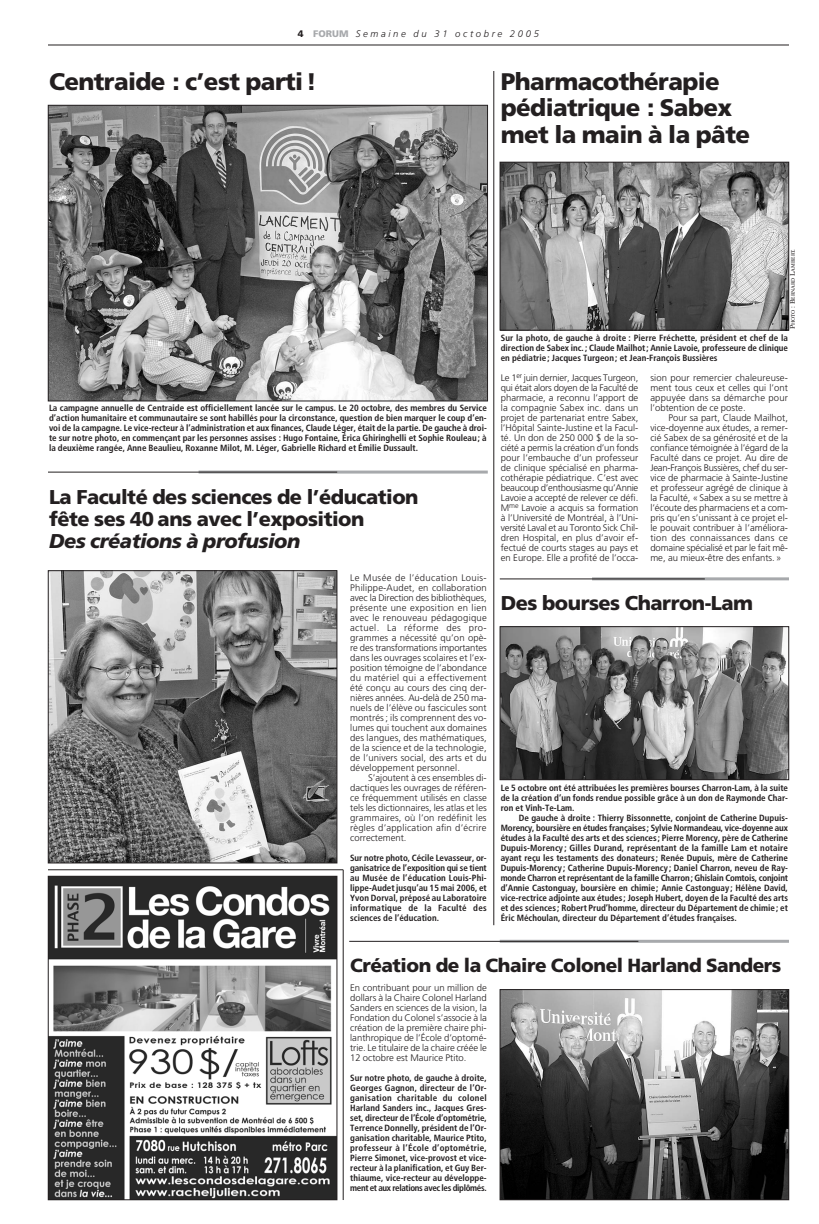
<style>
.page{position:relative;width:819px;height:1224px;background:#fff}
.page>*{position:absolute;margin:0;border:0;box-sizing:border-box;transform-origin:0 0}
.t1{font:900 24px/26.4px "Frutiger";letter-spacing:-.025em;color:#231f20}
.t2{font:900 20px/22px "Frutiger";letter-spacing:-.025em;color:#231f20}
.t3{font:italic 900 20px "Frutiger";letter-spacing:-.025em;color:#231f20}
.t4{font:900 19px "Frutiger";letter-spacing:-.025em;color:#231f20}
.t5{font:300 9.5px/10px "Frutiger";color:#231f20;text-align:justify}
.t6{font:italic 300 9.5px "Frutiger";letter-spacing:.28em;color:#231f20}
.t7{font:700 condensed 9px/10px "Frutiger";color:#231f20;text-align:justify}
.t8{font:4.9px "Concorde";color:#231f20}
.s1{font-weight:900;font-style:normal}
.s2{font-weight:900;font-style:normal;color:#a7a9ac}
.s3{font-size:6.5px}
</style>
<div class="page">
<svg style="left:48px;top:44px;width:742px;height:357px"></svg>
<svg style="left:48px;top:869px;width:296px;height:331px"></svg>
<hr style="left:343px;top:870px;width:1px;height:330px;background:#231f20">
<img style="left:502px;top:164px;width:285px;height:164px">
<div style="left:500px;top:162px;width:289px;height:168px;border:1px solid #231f20"></div>
<img style="left:502px;top:991px;width:285px;height:207px">
<div style="left:500px;top:989px;width:289px;height:211px;border:1px solid #231f20"></div>
<img style="left:502px;top:628px;width:285px;height:150px">
<div style="left:500px;top:626px;width:289px;height:154px;border:1px solid #231f20"></div>
<img style="left:50px;top:572px;width:285px;height:289px">
<div style="left:48px;top:570px;width:289px;height:293px;border:1px solid #231f20"></div>
<hr style="left:592px;top:577px;width:197px;height:3px;background:#a7a9ac">
<hr style="left:500px;top:578px;width:205px;height:1px;background:#231f20">
<hr style="left:500px;top:940px;width:289px;height:3px;background:#a7a9ac">
<hr style="left:349px;top:941px;width:289px;height:1px;background:#231f20">
<hr style="left:199px;top:471px;width:289px;height:3px;background:#a7a9ac">
<hr style="left:48px;top:472px;width:289px;height:1px;background:#231f20">
<hr style="left:494px;top:71px;width:1px;height:854px;background:#231f20">
<p class="t6" style="left:298px;top:30px;width:242px"><span class="s1">4</span> <span class="s2">FORUM</span> Semaine du 31 octobre 2005</p>
<h1 class="t1" style="left:49px;top:70px;width:269px">Centraide : c’est parti!</h1>
<h1 class="t1" style="left:501px;top:70px;width:251px">Pharmacothérapie pédiatrique : Sabex met la main à la pâte</h1>
<p class="t7" style="left:49px;top:404px;width:439px">La campagne annuelle de Centraide est officiellement lancée sur le campus. Le 20 octobre, des membres du Service d’action humanitaire et communautaire se sont habillés pour la circonstance, question de bien marquer le coup d’en&shy;voi de la campagne. Le vice-recteur à l’administration et aux finances, Claude Léger, était de la partie. De gauche à droi&shy;te sur notre photo, en commençant par les personnes assises : Hugo Fontaine, Érica Ghiringhelli et Sophie Rouleau ; à la deuxième rangée, Anne Beaulieu, Roxanne Milot, M. Léger, Gabrielle Richard et Émilie Dussault.</p>
<h2 class="t2" style="left:49px;top:488px;width:371px">La Faculté des sciences de l’éducation fête ses 40 ans avec l’exposition</h2>
<h2 class="t3" style="left:49px;top:533px;width:253px">Des créations à profusion</h2>
<p class="t5" style="left:350px;top:573px;width:138px">Le Musée de l’éducation Louis-Philippe-Audet, en collaboration avec la Direction des bibliothèques, présente une exposition en lien avec le renouveau pédagogique actuel. La réforme des pro&shy;grammes a nécessité qu’on opè&shy;re des transformations importantes dans les ouvrages scolaires et l’ex&shy;position témoigne de l’abondance du matériel qui a effectivement été conçu au cours des cinq der&shy;nières années. Au-delà de 250 ma&shy;nuels de l’élève ou fascicules sont montrés ; ils comprennent des vo&shy;lumes qui touchent aux domaines des langues, des mathématiques, de la science et de la technologie, de l’univers social, des arts et du développement personnel.</p>
<p class="t5" style="left:350px;top:773px;width:138px;text-indent:18px">S’ajoutent à ces ensembles di&shy;dactiques les ouvrages de référen&shy;ce fréquemment utilisés en classe tels les dictionnaires, les atlas et les grammaires, où l’on redéfinit les règles d’application afin d’écrire correctement.</p>
<p class="t7" style="left:350px;top:854px;width:138px">Sur notre photo, Cécile Levasseur, or&shy;ganisatrice de l’exposition qui se tient au Musée de l’éducation Louis-Phi&shy;lippe-Audet jusqu’au 15 mai 2006, et Yvon Dorval, préposé au Laboratoire informatique de la Faculté des sciences de l’éducation.</p>
<p class="t8" style="left:791px;top:329px;width:82px;rotate:-90deg"><span class="s3">P</span>HOTO <span class="s3">: B</span>ERNARD <span class="s3">L</span>AMBERT<span class="s3">.</span></p>
<p class="t7" style="left:501px;top:334px;width:289px">Sur la photo, de gauche à droite : Pierre Fréchette, président et chef de la direction de Sabex inc.; Claude Mailhot; Annie Lavoie, professeure de clinique en pédiatrie ; Jacques Turgeon ; et Jean-François Bussières</p>
<p class="t5" style="left:501px;top:373px;width:139px">Le 1<sup>er</sup> juin dernier, Jacques Turgeon, qui était alors doyen de la Faculté de pharmacie, a reconnu l’apport de la compagnie Sabex inc. dans un projet de partenariat entre Sabex, l’Hôpital Sainte-Justine et la Facul&shy;té. Un don de 250 000 $ de la so&shy;ciété a permis la création d’un fonds pour l’embauche d’un professeur de clinique spécialisé en pharma&shy;cothérapie pédiatrique. C’est avec beaucoup d’enthousiasme qu’Annie Lavoie a accepté de relever ce défi.<br>M<sup>me</sup> Lavoie a acquis sa formation à l’Université de Montréal, à l’Uni&shy;versité Laval et au Toronto Sick Chil&shy;dren Hospital, en plus d’avoir ef&shy;fectué de courts stages au pays et en Europe. Elle a profité de l’occa-</p>
<p class="t5" style="left:650px;top:373px;width:139px">sion pour remercier chaleureuse&shy;ment tous ceux et celles qui l’ont appuyée dans sa démarche pour l’obtention de ce poste.</p>
<p class="t5" style="left:650px;top:413px;width:139px;text-indent:18px">Pour sa part, Claude Mailhot, vice-doyenne aux études, a remer&shy;cié Sabex de sa générosité et de la confiance témoignée à l’égard de la Faculté dans ce projet. Au dire de Jean-François Bussières, chef du ser&shy;vice de pharmacie à Sainte-Justine et professeur agrégé de clinique à la Faculté, « Sabex a su se mettre à l’écoute des pharmaciens et a com&shy;pris qu’en s’unissant à ce projet el&shy;le pouvait contribuer à l’améliora&shy;tion des connaissances dans ce domaine spécialisé et par le fait mê&shy;me, au mieux-être des enfants. »</p>
<h2 class="t2" style="left:501px;top:594px;width:254px">Des bourses Charron-Lam</h2>
<p class="t7" style="left:501px;top:784px;width:289px">Le 5 octobre ont été attribuées les premières bourses Charron-Lam, à la suite de la création d’un fonds rendue possible grâce à un don de Raymonde Char&shy;ron et Vinh-Te-Lam.</p>
<p class="t7" style="left:501px;top:814px;width:289px;text-indent:18px">De gauche à droite : Thierry Bissonnette, conjoint de Catherine Dupuis-Morency, boursière en études françaises; Sylvie Normandeau, vice-doyenne aux études à la Faculté des arts et des sciences; Pierre Morency, père de Catherine Dupuis-Morency ; Gilles Durand, représentant de la famille Lam et notaire ayant reçu les testaments des donateurs ; Renée Dupuis, mère de Catherine Dupuis-Morency ; Catherine Dupuis-Morency ; Daniel Charron, neveu de Ray&shy;monde Charron et représentant de la famille Charron; Ghislain Comtois, conjoint d’Annie Castonguay, boursière en chimie; Annie Castonguay ; Hélène David, vice-rectrice adjointe aux études; Joseph Hubert, doyen de la Faculté des arts et des sciences ; Robert Prud’homme, directeur du Département de chimie ; et Éric Méchoulan, directeur du Département d’études françaises.</p>
<h3 class="t4" style="left:350px;top:957px;width:433px">Création de la Chaire Colonel Harland Sanders</h3>
<p class="t5" style="left:350px;top:983px;width:138px">En contribuant pour un million de dollars à la Chaire Colonel Harland Sanders en sciences de la vision, la Fondation du Colonel s’associe à la création de la première chaire phi&shy;lanthropique de l’École d’optomé&shy;trie. Le titulaire de la chaire créée le 12 octobre est Maurice Ptito.</p>
<p class="t7" style="left:350px;top:1074px;width:138px">Sur notre photo, de gauche à droite, Georges Gagnon, directeur de l’Or&shy;ganisation charitable du colonel Harland Sanders inc., Jacques Gres&shy;set, directeur de l’École d’optométrie, Terrence Donnelly, président de l’Or&shy;ganisation charitable, Maurice Ptito, professeur à l’École d’optométrie, Pierre Simonet, vice-provost et vice&shy;recteur à la planification, et Guy Ber&shy;thiaume, vice-recteur au développe&shy;ment et aux relations avec les diplômés.</p>
</div>
